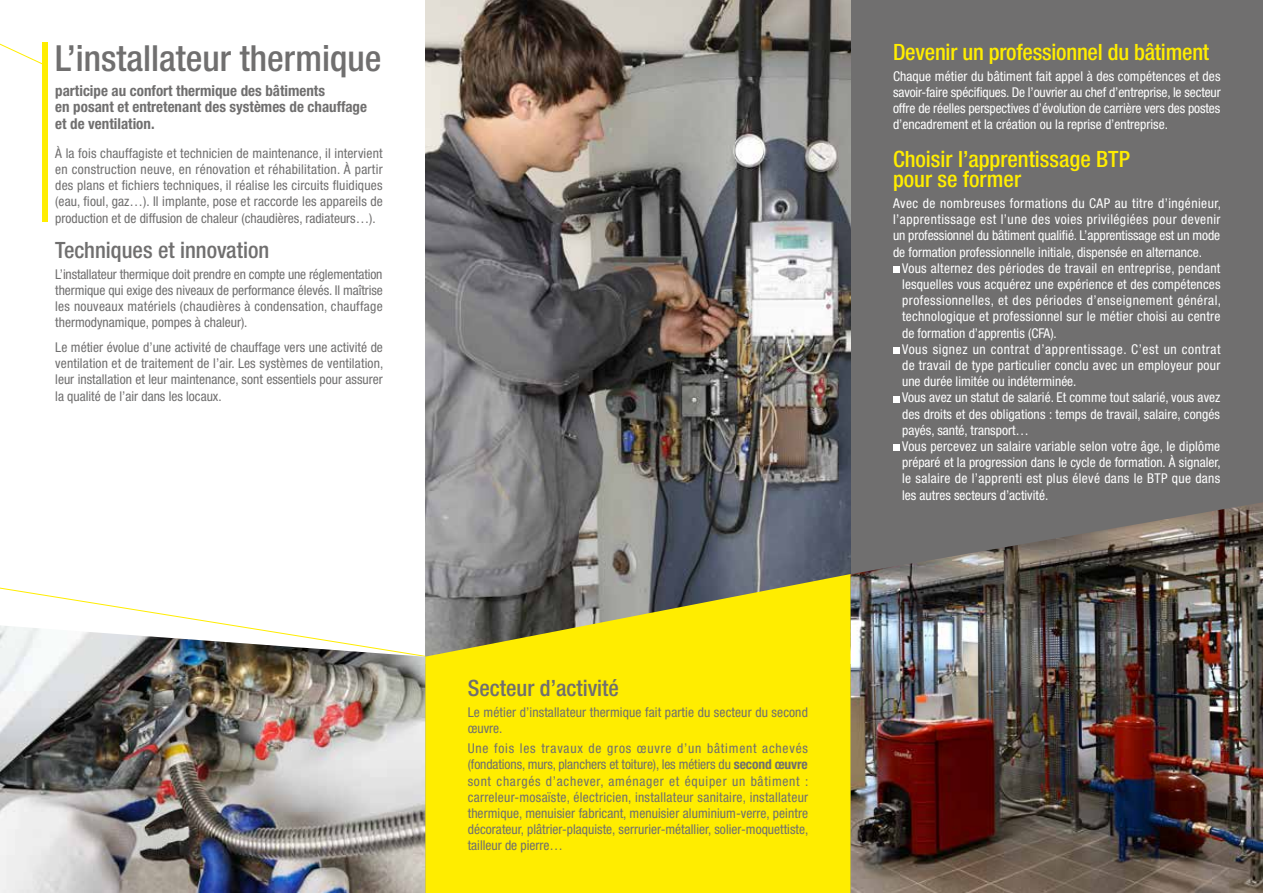
<style>
.page{position:relative;width:1263px;height:893px;background:#fff}
.page>*{position:absolute;margin:0;border:0;box-sizing:border-box;transform-origin:0 0}
.t1{font:500 condensed 36px "Helvetica Neue";color:#706f6f}
.t2{font:500 condensed 22.5px/21px "Helvetica Neue";letter-spacing:-.005em;color:#ffed00}
.t3{font:500 condensed 22.5px "Helvetica Neue";color:#706f6f}
.t4{font:700 condensed 15px/16.5px "Helvetica Neue";color:#706f6f}
.t5{font:condensed 13.5px/16.2px "Helvetica Neue";letter-spacing:.01em;color:#fff;text-align:justify}
.t6{font:condensed 13.5px/16.2px "Helvetica Neue";color:#706f6f;text-align:justify}
.s1{font-weight:700}
</style>
<div class="page">
<div style="left:425px;top:0;width:838px;height:893px;background:#706f6f"></div>
<img style="left:425px;top:0;width:425px;height:574px">
<svg style="left:0;top:42px;width:45px;height:24px"></svg>
<div style="left:893px;top:266px;width:6px;height:7px;background:#fff"></div>
<div style="left:893px;top:347px;width:6px;height:7px;background:#fff"></div>
<svg style="left:893px;top:396px;width:6px;height:6px"></svg>
<svg style="left:893px;top:445px;width:6px;height:6px"></svg>
<img style="left:850px;top:502px;width:413px;height:391px">
<svg style="left:425px;top:574px;width:425px;height:319px;fill:#ffed00"></svg>
<div style="left:43px;top:43px;width:5px;height:179px;background:#ffed00"></div>
<svg style="left:0;top:584px;width:426px;height:73px"></svg>
<img style="left:0;top:625px;width:425px;height:268px">
<h1 class="t1" style="left:55px;top:37px;width:328px">L’installateur thermique</h1>
<p class="t4" style="left:55px;top:82px;width:313px">participe au confort thermique des bâtiments<br>en posant et entretenant des systèmes de chauffage et de ventilation.</p>
<p class="t6" style="left:55px;top:145px;width:329px">À la fois chauffagiste et technicien de maintenance, il intervient en construction neuve, en rénovation et réhabilitation. À partir des plans et fichiers techniques, il réalise les circuits fluidiques (eau, fioul, gaz…). Il implante, pose et raccorde les appareils de production et de diffusion de chaleur (chaudières, radiateurs…).</p>
<h2 class="t3" style="left:55px;top:237px;width:215px">Techniques et innovation</h2>
<p class="t6" style="left:55px;top:266px;width:329px">L’installateur thermique doit prendre en compte une réglementation thermique qui exige des niveaux de performance élevés. Il maîtrise les nouveaux matériels (chaudières à condensation, chauffage thermodynamique, pompes à chaleur).</p>
<p class="t6" style="left:55px;top:339px;width:330px">Le métier évolue d’une activité de chauffage vers une activité de ventilation et de traitement de l’air. Les systèmes de ventilation, leur installation et leur maintenance, sont essentiels pour assurer la qualité de l’air dans les locaux.</p>
<h2 class="t3" style="left:468px;top:675px;width:153px">Secteur d’activité</h2>
<p class="t6" style="left:468px;top:704px;width:342px">Le métier d’installateur thermique fait partie du secteur du second œuvre.</p>
<p class="t6" style="left:468px;top:740px;width:342px">Une fois les travaux de gros œuvre d’un bâtiment achevés (fondations, murs, planchers et toiture), les métiers du <span class="s1">second œuvre </span>sont chargés d’achever, aménager et équiper un bâtiment : carreleur-mosaïste, électricien, installateur sanitaire, installateur thermique, menuisier fabricant, menuisier aluminium-verre, peintre décorateur, plâtrier-plaquiste, serrurier-métallier, solier-moquettiste, tailleur de pierre…</p>
<h2 class="t2" style="left:893px;top:41px;width:318px">Devenir un professionnel du bâtiment</h2>
<p class="t5" style="left:893px;top:68px;width:329px">Chaque métier du bâtiment fait appel à des compétences et des savoir-faire spécifiques. De l’ouvrier au chef d’entreprise, le secteur offre de réelles perspectives d’évolution de carrière vers des postes d’encadrement et la création ou la reprise d’entreprise.</p>
<h2 class="t2" style="left:893px;top:148px;width:238px">Choisir l’apprentissage BTP pour se former</h2>
<p class="t5" style="left:893px;top:195px;width:329px">Avec de nombreuses formations du CAP au titre d’ingénieur, l’apprentissage est l’une des voies privilégiées pour devenir un professionnel du bâtiment qualifié. L’apprentissage est un mode de formation professionnelle initiale, dispensée en alternance.</p>
<p class="t5" style="left:902px;top:260px;width:321px;text-align:left">Vous alternez des périodes de travail en entreprise, pendant lesquelles vous acquérez une expérience et des compétences professionnelles, et des périodes d’enseignement général, technologique et professionnel sur le métier choisi au centre de formation d’apprentis (CFA).<br>Vous signez un contrat d’apprentissage. C’est un contrat de travail de type particulier conclu avec un employeur pour une durée limitée ou indéterminée.<br>Vous avez un statut de salarié. Et comme tout salarié, vous avez des droits et des obligations : temps de travail, salaire, congés payés, santé, transport…<br>Vous percevez un salaire variable selon votre âge, le diplôme préparé et la progression dans le cycle de formation. À signaler, le salaire de l’apprenti est plus élevé dans le BTP que dans les autres secteurs d’activité.</p>
</div>
